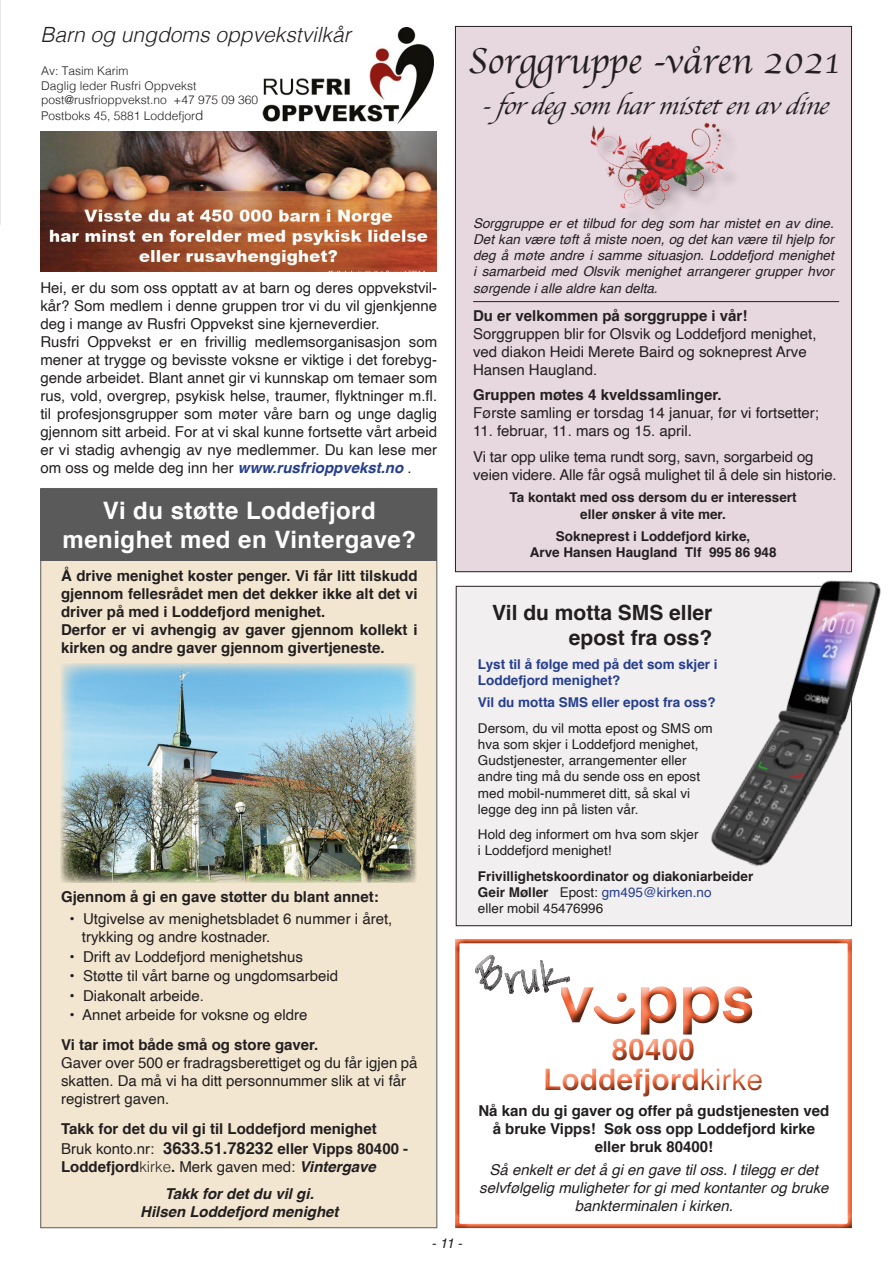
<style>
.page{position:relative;width:893px;height:1263px;background:#fff}
.page>*{position:absolute;margin:0;border:0;box-sizing:border-box;transform-origin:0 0}
.t1{font:37.5px "Apple Chancery";color:#231f20}
.t2{font:700 30px/30px "Helvetica";color:#f26537;text-align:center}
.t3{font:italic 25.5px "Apple Chancery";color:#231f20}
.t4{font:700 24px/28.8px "Helvetica";letter-spacing:.02em;color:#fff;text-align:center}
.t5{font:700 21px "Helvetica";color:#231f20}
.t6{font:italic 300 21px "Helvetica";color:#231f20}
.t7{font:15px/18px "Helvetica";color:#231f20}
.t8{font:700 15px/18px "Helvetica";color:#231f20}
.t9{font:italic 15px/18px "Helvetica";color:#231f20;text-align:center}
.t10{font:italic 700 15px "Helvetica";color:#231f20}
.t11{font:13.5px "Helvetica";color:#231f20}
.t12{font:italic 13.5px/16.2px "Helvetica";color:#231f20;text-align:justify}
.t13{font:700 13.5px "Helvetica";color:#231f20}
.t14{font:700 13.5px "Helvetica";color:#253f8e}
.t15{font:13.5px "Helvetica";color:#253f8e}
.t16{font:300 12px "Helvetica";color:#231f20}
.s1{font-size:13.5px}
.s2{font-weight:700;font-style:italic;color:#253f8e}
.s3{font-weight:400}
.s4{font-size:16.5px}
.s5{font-weight:300}
.s6{font-style:italic}
.s7{font-weight:700;color:#231f20}
.s8{color:#231f20}
</style>
<div class="page">
<img style="left:262px;top:27px;width:171px;height:97px">
<div style="left:40px;top:488px;width:397px;height:740px;background:#f2e6d0;border:1px solid #5a5a5a"></div>
<hr style="left:0;top:0;width:1px;height:224px;background:#e6e7e9">
<div style="left:453px;top:939px;width:399px;height:289px;background:#231f20;opacity:.75"></div>
<div style="left:455px;top:26px;width:396px;height:546px;background:#e7d7df"></div>
<hr style="left:473px;top:301px;width:366px;height:1px;background:#231f20">
<img style="left:590px;top:123px;width:144px;height:94px">
<div style="left:40px;top:489px;width:397px;height:71px;background:#5a5a5a"></div>
<img style="left:61px;top:663px;width:355px;height:219px">
<img style="left:582px;top:963px;width:171px;height:12px">
<div style="left:559px;top:975px;width:195px;height:66px;background:#fff"></div>
<div style="left:560px;top:980px;width:194px;height:63px;background:#231f20;opacity:.75"></div>
<svg style="left:462px;top:939px;width:120px;height:70px"></svg>
<div style="left:534px;top:1027px;width:236px;height:76px;background:#fff"></div>
<div style="left:536px;top:1034px;width:237px;height:73px;background:#231f20;opacity:.75"></div>
<div style="left:456px;top:586px;width:395px;height:340px;background:#f2eff1"></div>
<img style="left:682px;top:551px;width:199px;height:338px">
<img style="left:40px;top:132px;width:396px;height:140px">
<p class="t6" style="left:40px;top:17px;width:312px">Barn og ungdoms oppvekstvilkår</p>
<p class="t16" style="left:41px;top:61px;width:89px">Av: Tasim Karim</p>
<p class="t16" style="left:41px;top:75px;width:157px">Daglig leder Rusfri Oppvekst</p>
<p class="t16" style="left:41px;top:90px;width:218px">post@rusfrioppvekst.no +47 975 09 360</p>
<p class="t16" style="left:41px;top:106px;width:164px">Postboks 45, 5881 Loddefjor<span class="s1">d</span></p>
<p class="t1" style="left:468px;top:31px;width:374px">Sorggruppe -våren 2021</p>
<p class="t3" style="left:480px;top:85px;width:359px">-fordeg somharmistetenavdine</p>
<p class="t7" style="left:40px;top:279px;width:398px;text-align:justify">Hei, er du som oss opptatt av at barn og deres oppvekstvil&shy;kår? Som medlem i denne gruppen tror vi du vil gjenkjenne deg i mange av Rusfri Oppvekst sine kjerneverdier.</p>
<p class="t7" style="left:40px;top:333px;width:398px;text-align:justify">Rusfri Oppvekst er en frivillig medlemsorganisasjon som mener at trygge og bevisste voksne er viktige i det forebyg&shy;gende arbeidet. Blant annet gir vi kunnskap om temaer som rus, vold, overgrep, psykisk helse, traumer, flyktninger m.fl. til profesjonsgrupper som møter våre barn og unge daglig gjennom sitt arbeid. For at vi skal kunne fortsette vårt arbeid er vi stadig avhengig av nye medlemmer. Du kan lese mer om oss og melde deg inn her <span class="s2">www.rusfrioppvekst.no</span> .</p>
<p class="t4" style="left:63px;top:496px;width:355px">Vi du støtte Loddefjord menighet med en Vintergave?</p>
<p class="t8" style="left:61px;top:566px;width:358px;text-align:justify">Å drive menighet koster penger. Vi får litt tilskudd gjennom fellesrådet men det dekker ikke alt det vi driver på med i Loddefjord menighet.</p>
<p class="t8" style="left:61px;top:620px;width:358px">Derfor er vi avhengig av gaver gjennom kollekt i kirken og andre gaver gjennom givertjeneste.</p>
<p class="t8" style="left:61px;top:887px;width:319px">Gjennom å gi en gave støtter du blant annet:</p>
<p class="t7" style="left:69px;top:910px;width:324px">• Utgivelse av menighetsbladet 6 nummer i året,</p>
<p class="t7" style="left:82px;top:928px;width:190px">trykking og andre kostnader.</p>
<p class="t7" style="left:69px;top:948px;width:235px">• Drift av Loddefjord menighetshus</p>
<p class="t7" style="left:69px;top:967px;width:270px">• Støtte til vårt barne og ungdomsarbeid</p>
<p class="t7" style="left:69px;top:987px;width:136px">• Diakonalt arbeide.</p>
<p class="t7" style="left:69px;top:1006px;width:239px">• Annet arbeide for voksne og eldre</p>
<p class="t8" style="left:61px;top:1036px;width:259px">Vi tar imot både små og store gaver.</p>
<p class="t7" style="left:61px;top:1054px;width:358px">Gaver over 500 er fradragsberettiget og du får igjen på skatten. Da må vi ha ditt personnummer slik at vi får</p>
<p class="t7" style="left:61px;top:1090px;width:110px">registrert gaven.</p>
<p class="t8" style="left:61px;top:1120px;width:317px">Takk for det du vil gi til Loddefjord menighet</p>
<p class="t8" style="left:61px;top:1140px;width:349px"><span class="s3">Bruk konto.nr:</span> <span class="s4">3633.51.78232</span> eller Vipps 80400 -<br>Loddefjord<span class="s5">kirke</span>. <span class="s3">Merk gaven med:</span> <span class="s6">Vintergave</span></p>
<p class="t10" style="left:165px;top:1181px;width:150px">Takk for det du vil gi.</p>
<p class="t10" style="left:140px;top:1199px;width:200px">Hilsen Loddefjord menighet</p>
<p class="t12" style="left:473px;top:215px;width:362px">Sorggruppe er et tilbud for deg som har mistet en av dine.<br>Det kan være tøft å miste noen, og det kan være til hjelp for deg å møte andre i samme situasjon. Loddefjord menighet i samarbeid med Olsvik menighet arrangerer grupper hvor sørgende i alle aldre kan delta.</p>
<p class="t8" style="left:473px;top:307px;width:276px">Du er velkommen på sorggruppe i vår!</p>
<p class="t7" style="left:473px;top:325px;width:345px">Sorggruppen blir for Olsvik og Loddefjord menighet, ved diakon Heidi Merete Baird og sokneprest Arve<br>Hansen Haugland.</p>
<p class="t8" style="left:473px;top:386px;width:250px">Gruppen møtes 4 kveldssamlinger.</p>
<p class="t7" style="left:473px;top:404px;width:347px">Første samling er torsdag 14 januar, før vi fortsetter;</p>
<p class="t7" style="left:473px;top:422px;width:220px">11. februar, 11. mars og 15. april.</p>
<p class="t7" style="left:473px;top:448px;width:365px">Vi tar opp ulike tema rundt sorg, savn, sorgarbeid og veien videre. Alle får også mulighet til å dele sin historie.</p>
<p class="t13" style="left:510px;top:487px;width:289px">Ta kontakt med oss dersom du er interessert</p>
<p class="t13" style="left:580px;top:503px;width:147px">eller ønsker å vite mer.</p>
<p class="t13" style="left:556px;top:525px;width:196px">Sokneprest i Loddefjord kirke,</p>
<p class="t13" style="left:530px;top:542px;width:248px">Arve Hansen Haugland Tlf 995 86 948</p>
<p class="t5" style="left:492px;top:596px;width:222px">Vil du motta SMS eller</p>
<p class="t5" style="left:569px;top:621px;width:145px">epost fra oss?</p>
<p class="t14" style="left:478px;top:653px;width:241px">Lyst til å følge med på det som skjer i</p>
<p class="t14" style="left:478px;top:669px;width:144px">Loddefjord menighet?</p>
<p class="t14" style="left:478px;top:691px;width:239px">Vil du motta SMS eller epost fra oss?</p>
<p class="t11" style="left:478px;top:717px;width:236px">Dersom, du vil motta epost og SMS om</p>
<p class="t11" style="left:478px;top:734px;width:222px">hva som skjer i Loddefjord menighet,</p>
<p class="t11" style="left:478px;top:750px;width:210px">Gudstjenester, arrangementer eller</p>
<p class="t11" style="left:478px;top:766px;width:224px">andre ting må du sende oss en epost</p>
<p class="t11" style="left:478px;top:782px;width:214px">med mobil-nummeret ditt, så skal vi</p>
<p class="t11" style="left:478px;top:798px;width:162px">legge deg inn på listen vår.</p>
<p class="t11" style="left:478px;top:824px;width:222px">Hold deg informert om hva som skjer</p>
<p class="t11" style="left:478px;top:840px;width:135px">i Loddefjord menighet!</p>
<p class="t13" style="left:478px;top:865px;width:277px">Frivillighetskoordinator og diakoniarbeider</p>
<p class="t15" style="left:478px;top:882px;width:235px"><span class="s7">Geir Møller</span> <span class="s8">Epost:</span> gm495@kirken.no</p>
<p class="t11" style="left:478px;top:898px;width:127px">eller mobil 45476996</p>
<h2 class="t2" style="left:543px;top:1034px;width:221px">80400<br>Loddefjord<span class="s3">kirke</span></h2>
<p class="t8" style="left:478px;top:1102px;width:352px;text-align:center">Nå kan du gi gaver og offer på gudstjenesten ved å bruke Vipps! Søk oss opp Loddefjord kirke</p>
<p class="t8" style="left:595px;top:1138px;width:120px">eller bruk 80400!</p>
<p class="t9" style="left:479px;top:1161px;width:351px">Så enkelt er det å gi en gave til oss. I tilegg er det selvfølgelig muligheter for gi med kontanter og bruke bankterminalen i kirken.</p>
<p class="t12" style="left:432px;top:1236px;width:32px">- 11 -</p>
</div>
